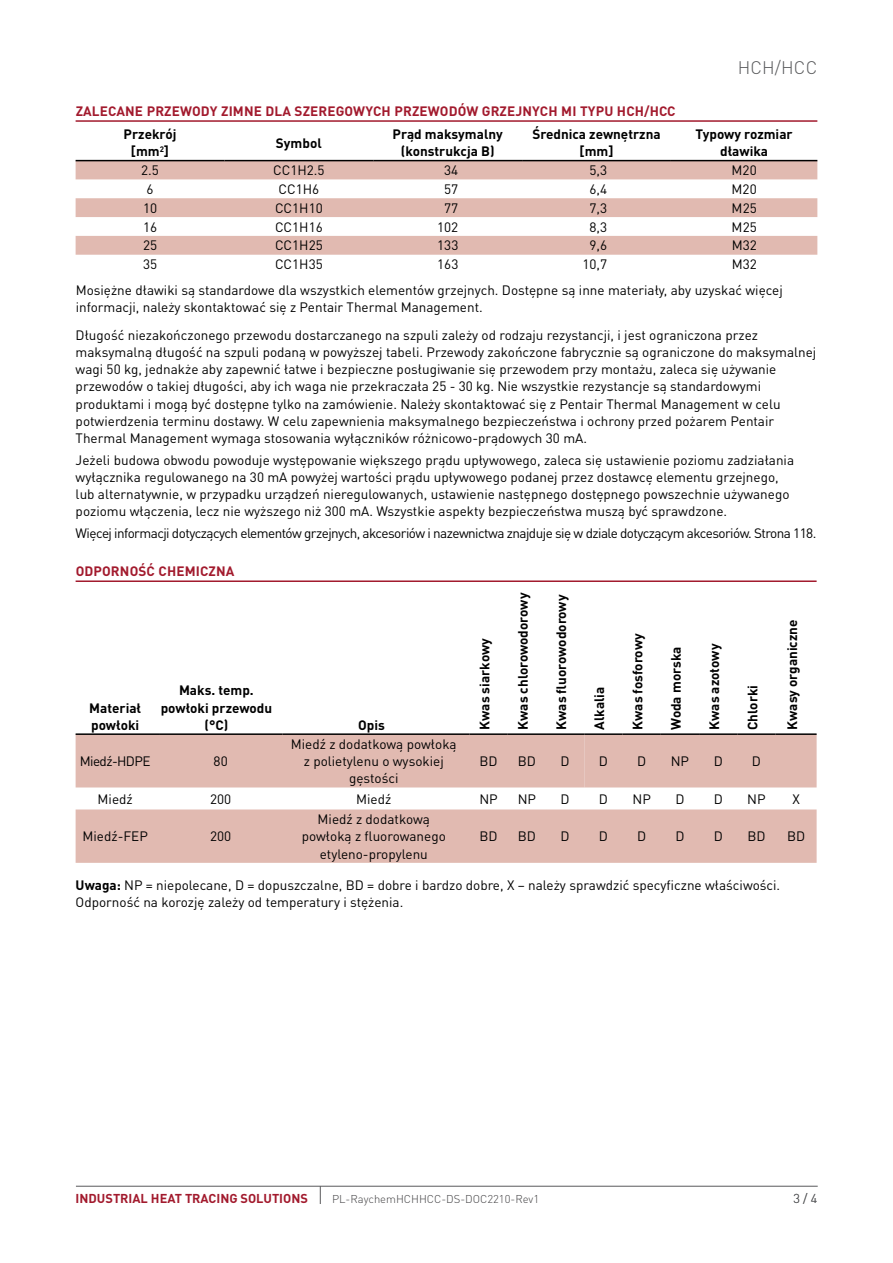
<style>
.page{position:relative;width:893px;height:1263px;background:#fff}
.page>*{position:absolute;margin:0;border:0;box-sizing:border-box;transform-origin:0 0}
.t1{font:300 18px "DIN Pro";letter-spacing:.01em;color:#58595b}
.t2{font:13.5px/17.2px "DIN Pro";color:#000}
.t3{font:700 13.5px/17.2px "DIN Pro";color:#000;text-align:center}
.t4{font:13.5px "DIN Pro";letter-spacing:-.04em;color:#000}
.t5{font:700 13.5px "DIN Pro";letter-spacing:.01em;color:#a21a2d}
.t6{font:13.5px "DIN Pro";letter-spacing:-.045em;color:#000}
.t7{font:700 12.75px "DIN Pro";color:#a21a2d}
.t8{font:300 12.75px "DIN Pro";color:#58595b}
.t9{font:300 11.25px "DIN Pro";color:#414042}
.s1{font-weight:700}
</style>
<div class="page">
<hr style="left:76px;top:1186px;width:742px;height:1px;background:#58595b">
<svg style="left:320px;top:1186px;width:1px;height:18px"></svg>
<svg style="left:76px;top:161px;width:741px;height:94px;fill:#e1bab1"></svg>
<hr style="left:76px;top:160px;width:148px;height:1px;background:#000">
<hr style="left:224px;top:160px;width:149px;height:1px;background:#000">
<hr style="left:373px;top:160px;width:149px;height:1px;background:#000">
<hr style="left:522px;top:160px;width:149px;height:1px;background:#000">
<hr style="left:671px;top:160px;width:146px;height:1px;background:#000">
<hr style="left:76px;top:120px;width:741px;height:2px;background:#a21a2d">
<svg style="left:76px;top:735px;width:470px;height:128px;fill:#e1bab1"></svg>
<svg style="left:546px;top:735px;width:271px;height:128px"></svg>
<hr style="left:76px;top:733px;width:83px;height:2px;background:#000">
<hr style="left:159px;top:733px;width:123px;height:2px;background:#000">
<hr style="left:282px;top:733px;width:187px;height:2px;background:#000">
<hr style="left:469px;top:733px;width:39px;height:2px;background:#000">
<hr style="left:508px;top:733px;width:38px;height:2px;background:#000">
<hr style="left:546px;top:733px;width:38px;height:2px;background:#000">
<hr style="left:584px;top:733px;width:38px;height:2px;background:#000">
<hr style="left:622px;top:733px;width:39px;height:2px;background:#000">
<hr style="left:661px;top:733px;width:38px;height:2px;background:#000">
<hr style="left:699px;top:733px;width:38px;height:2px;background:#000">
<hr style="left:737px;top:733px;width:39px;height:2px;background:#000">
<hr style="left:776px;top:733px;width:41px;height:2px;background:#000">
<hr style="left:76px;top:580px;width:741px;height:2px;background:#a21a2d">
<h1 class="t1" style="left:738px;top:55px;width:81px">HCH/HCC</h1>
<p class="t5" style="left:76px;top:102px;width:601px">Zalecane przewody zim ne dla szeregowych przewodów grzejnych MI typu HCH/HCC</p>
<p class="t3" style="left:124px;top:125px;width:55px">Przekrój [mm<sup>2</sup>]</p>
<p class="t3" style="left:276px;top:134px;width:47px">Symbol</p>
<p class="t3" style="left:393px;top:125px;width:112px">Prąd maksymalny (konstrukcja B)</p>
<p class="t3" style="left:532px;top:125px;width:130px">Średnica zewnętrzna [mm]</p>
<p class="t3" style="left:696px;top:125px;width:99px">Typowy rozmiar dławika</p>
<p class="t2" style="left:141px;top:161px;width:19px">2.5</p>
<p class="t2" style="left:273px;top:161px;width:53px">CC1H2.5</p>
<p class="t2" style="left:444px;top:161px;width:16px">34</p>
<p class="t2" style="left:589px;top:161px;width:19px">5,3</p>
<p class="t2" style="left:732px;top:161px;width:27px">M20</p>
<p class="t2" style="left:147px;top:180px;width:9px">6</p>
<p class="t2" style="left:279px;top:180px;width:42px">CC1H6</p>
<p class="t2" style="left:444px;top:180px;width:16px">57</p>
<p class="t2" style="left:589px;top:180px;width:19px">6,4</p>
<p class="t2" style="left:732px;top:180px;width:27px">M20</p>
<p class="t2" style="left:143px;top:199px;width:16px">10</p>
<p class="t2" style="left:275px;top:199px;width:49px">CC1H10</p>
<p class="t2" style="left:444px;top:199px;width:16px">77</p>
<p class="t2" style="left:589px;top:199px;width:19px">7,3</p>
<p class="t2" style="left:732px;top:199px;width:27px">M25</p>
<p class="t2" style="left:143px;top:218px;width:16px">16</p>
<p class="t2" style="left:275px;top:218px;width:49px">CC1H16</p>
<p class="t2" style="left:437px;top:218px;width:23px">102</p>
<p class="t2" style="left:589px;top:218px;width:19px">8,3</p>
<p class="t2" style="left:732px;top:218px;width:27px">M25</p>
<p class="t2" style="left:143px;top:236px;width:16px">25</p>
<p class="t2" style="left:275px;top:236px;width:49px">CC1H25</p>
<p class="t2" style="left:437px;top:236px;width:23px">133</p>
<p class="t2" style="left:590px;top:236px;width:19px">9,6</p>
<p class="t2" style="left:732px;top:236px;width:27px">M32</p>
<p class="t2" style="left:143px;top:255px;width:16px">35</p>
<p class="t2" style="left:275px;top:255px;width:49px">CC1H35</p>
<p class="t2" style="left:437px;top:255px;width:23px">163</p>
<p class="t2" style="left:582px;top:255px;width:26px">10,7</p>
<p class="t2" style="left:76px;top:251px;width:709px;line-height:25.7px;text-indent:656px">M32<br>Mosiężne dławiki są standardowe dla wszystkich elementów grzejnych. Dostępne są inne materiały, aby uzyskać więcej</p>
<p class="t2" style="left:76px;top:298px;width:409px">informacji, należy skontaktować się z Pentair Thermal Management.</p>
<p class="t2" style="left:76px;top:325px;width:742px">Długość niezakończonego przewodu dostarczanego na szpuli zależy od rodzaju rezystancji, i jest ograniczona przez maksymalną długość na szpuli podaną w powyższej tabeli. Przewody zakończone fabrycznie są ograniczone do maksymalnej wagi 50 kg, jednakże aby zapewnić łatwe i bezpieczne posługiwanie się przewodem przy montażu, zaleca się używanie przewodów o takiej długości, aby ich waga nie przekraczała 25 - 30 kg. Nie wszystkie rezystancje są standardowymi produktami i mogą być dostępne tylko na zamówienie. Należy skontaktować się z Pentair Thermal Management w celu potwierdzenia terminu dostawy. W celu zapewnienia maksymalnego bezpieczeństwa i ochrony przed pożarem Pentair Thermal Management wymaga stosowania wyłączników różnicowo-prądowych 30 mA.</p>
<p class="t2" style="left:76px;top:450px;width:720px">Jeżeli budowa obwodu powoduje występowanie większego prądu upływowego, zaleca się ustawienie poziomu zadziałania wyłącznika regulowanego na 30 mA powyżej wartości prądu upływowego podanej przez dostawcę elementu grzejnego, lub alternatywnie, w przypadku urządzeń nieregulowanych, ustawienie następnego dostępnego powszechnie używanego poziomu włączenia, lecz nie wyższego niż 300 mA. Wszystkie aspekty bezpieczeństwa muszą być sprawdzone.</p>
<p class="t4" style="left:76px;top:524px;width:742px">Więcej informacji dotyczących elementów grzejnych, akcesoriów i nazewnictwa znajduje się w dziale dotyczącym akcesoriów. Strona 118.</p>
<p class="t5" style="left:76px;top:562px;width:160px">Odporność ch em iczna</p>
<p class="t3" style="left:89px;top:699px;width:53px;text-align:left">Materiał powłoki</p>
<p class="t3" style="left:161px;top:681px;width:113px">Maks. temp. powłoki przewodu (°C)</p>
<p class="t6" style="left:80px;top:752px;width:72px">Miedź-HDPE</p>
<p class="t2" style="left:214px;top:752px;width:16px">80</p>
<p class="t3" style="left:358px;top:716px;width:28px">Opis</p>
<p class="t2" style="left:291px;top:735px;width:167px;text-align:center">Miedź z dodatkową powłoką z polietylenu o wysokiej gęstości</p>
<p class="t3" style="left:475px;top:730px;width:93px;rotate:-90deg">Kwas siarkowy</p>
<p class="t3" style="left:514px;top:730px;width:139px;rotate:-90deg">Kwas chlorowodorowy</p>
<p class="t3" style="left:552px;top:730px;width:137px;rotate:-90deg">Kwas fluorowodorowy</p>
<p class="t3" style="left:590px;top:730px;width:45px;rotate:-90deg">Alkalia</p>
<p class="t3" style="left:628px;top:730px;width:98px;rotate:-90deg">Kwas fosforowy</p>
<p class="t3" style="left:667px;top:730px;width:85px;rotate:-90deg">Woda morska</p>
<p class="t3" style="left:705px;top:730px;width:88px;rotate:-90deg">Kwas azotowy</p>
<p class="t3" style="left:743px;top:730px;width:46px;rotate:-90deg">Chlorki</p>
<p class="t2" style="left:479px;top:752px;width:20px">BD</p>
<p class="t2" style="left:518px;top:752px;width:20px">BD</p>
<p class="t2" style="left:561px;top:752px;width:11px">D</p>
<p class="t2" style="left:599px;top:752px;width:11px">D</p>
<p class="t2" style="left:637px;top:752px;width:11px">D</p>
<p class="t2" style="left:671px;top:752px;width:20px">NP</p>
<p class="t2" style="left:714px;top:752px;width:11px">D</p>
<p class="t2" style="left:752px;top:752px;width:11px">D</p>
<p class="t3" style="left:783px;top:730px;width:112px;rotate:-90deg">Kwasy organiczne</p>
<p class="t2" style="left:98px;top:790px;width:37px">Miedź</p>
<p class="t2" style="left:210px;top:790px;width:23px">200</p>
<p class="t2" style="left:356px;top:790px;width:37px">Miedź</p>
<p class="t2" style="left:479px;top:790px;width:20px">NP</p>
<p class="t2" style="left:518px;top:790px;width:20px">NP</p>
<p class="t2" style="left:561px;top:790px;width:11px">D</p>
<p class="t2" style="left:599px;top:790px;width:11px">D</p>
<p class="t2" style="left:632px;top:790px;width:20px">NP</p>
<p class="t2" style="left:675px;top:790px;width:11px">D</p>
<p class="t2" style="left:714px;top:790px;width:11px">D</p>
<p class="t2" style="left:747px;top:790px;width:20px">NP</p>
<p class="t2" style="left:792px;top:790px;width:9px">X</p>
<p class="t2" style="left:83px;top:827px;width:67px">Miedź-FEP</p>
<p class="t2" style="left:210px;top:827px;width:23px">200</p>
<p class="t2" style="left:302px;top:810px;width:146px;text-align:center">Miedź z dodatkową powłoką z fluorowanego etyleno-propylenu</p>
<p class="t2" style="left:480px;top:827px;width:20px">BD</p>
<p class="t2" style="left:518px;top:827px;width:20px">BD</p>
<p class="t2" style="left:561px;top:827px;width:11px">D</p>
<p class="t2" style="left:599px;top:827px;width:11px">D</p>
<p class="t2" style="left:637px;top:827px;width:11px">D</p>
<p class="t2" style="left:675px;top:827px;width:11px">D</p>
<p class="t2" style="left:714px;top:827px;width:11px">D</p>
<p class="t2" style="left:747px;top:827px;width:20px">BD</p>
<p class="t2" style="left:787px;top:827px;width:20px">BD</p>
<p class="t2" style="left:76px;top:876px;width:706px"><span class="s1">Uwaga:</span> NP = niepolecane, D = dopuszczalne, BD = dobre i bardzo dobre, X – należy sprawdzić specyficzne właściwości.<br>Odporność na korozję zależy od temperatury i stężenia.</p>
<p class="t7" style="left:76px;top:1190px;width:9px">INDUSTRIA</p>
<p class="t7" style="left:141px;top:1190px;width:27px">L HEAT</p>
<p class="t7" style="left:185px;top:1190px;width:40px">TRACING</p>
<p class="t7" style="left:241px;top:1190px;width:32px">SOLUTIONS</p>
<p class="t9" style="left:332px;top:1191px;width:208px">PL-RaychemHCHHCC-DS-DOC2210-Rev1</p>
<p class="t8" style="left:793px;top:1190px;width:25px">3 / 4</p>
</div>
